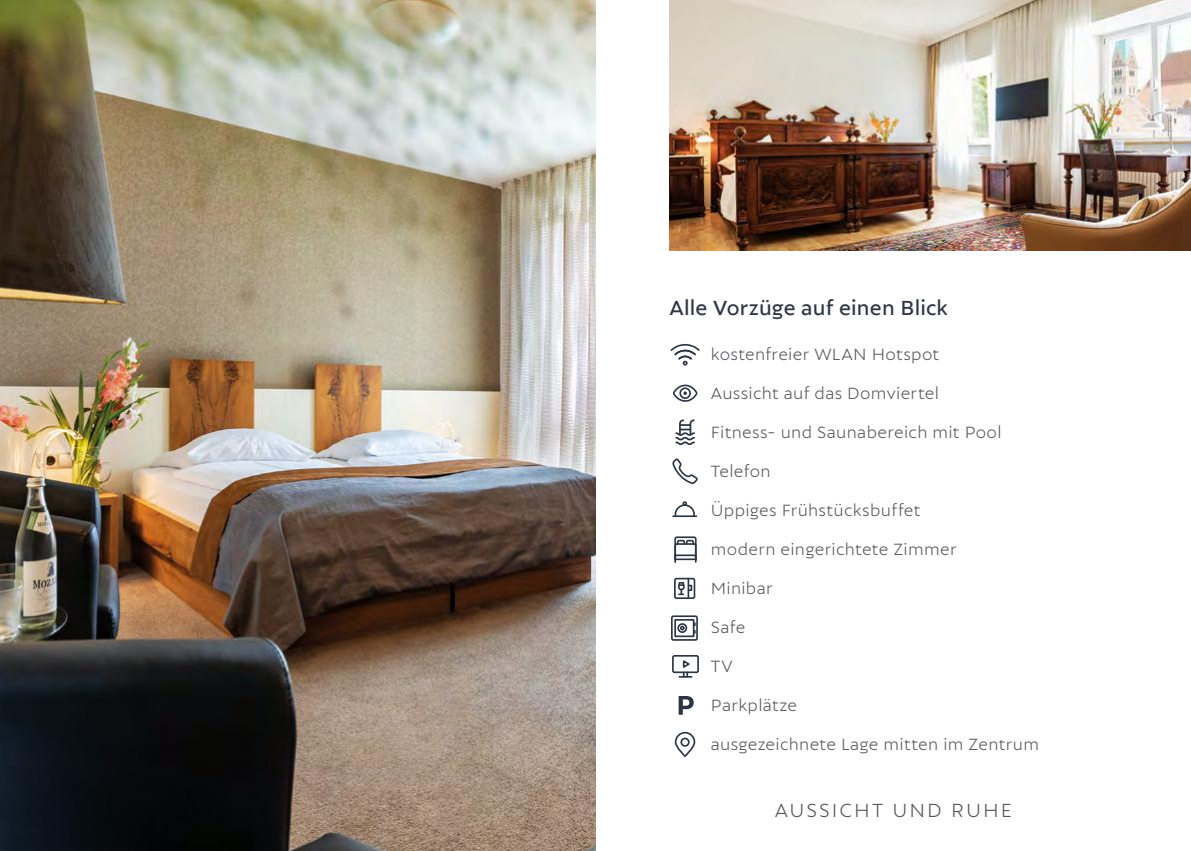
<style>
.page{position:relative;width:1191px;height:851px;background:#fff}
.page>*{position:absolute;margin:0;border:0;box-sizing:border-box;transform-origin:0 0}
.t1{font:500 22px "Autor";letter-spacing:.01em;color:#313745}
.t2{font:300 21px "Autor";letter-spacing:.095em;color:#58585c}
.t3{font:300 18px/39px "Autor";letter-spacing:.015em;color:#58585c}
</style>
<div class="page">
<img style="left:0;top:0;width:595px;height:850px">
<img style="left:669px;top:0;width:522px;height:250px">
<svg style="left:670px;top:343px;width:30px;height:23px"></svg>
<svg style="left:673px;top:384px;width:24px;height:18px"></svg>
<svg style="left:675px;top:419px;width:20px;height:26px"></svg>
<svg style="left:672px;top:458px;width:26px;height:26px"></svg>
<hr style="left:673px;top:515px;width:23px;height:2px;background:#2c3643">
<svg style="left:674px;top:501px;width:22px;height:15px"></svg>
<svg style="left:674px;top:536px;width:23px;height:27px"></svg>
<hr style="left:675px;top:558px;width:21px;height:2px;background:#2c3643">
<div style="left:674px;top:577px;width:21px;height:22px;border:2px solid #2c3643;border-radius:2px"></div>
<hr style="left:687px;top:578px;width:2px;height:20px;background:#2c3643">
<svg style="left:678px;top:581px;width:15px;height:14px"></svg>
<div style="left:671px;top:615px;width:27px;height:25px;border:2px solid #2c3643;border-radius:2px"></div>
<div style="left:674px;top:619px;width:20px;height:18px;border:2px solid #2c3643"></div>
<svg style="left:680px;top:626px;width:4px;height:4px"></svg>
<div style="left:677px;top:623px;width:10px;height:10px;border:2px solid #2c3643;border-radius:50%"></div>
<div style="left:672px;top:655px;width:27px;height:18px;border:2px solid #2c3643;border-radius:2px"></div>
<svg style="left:679px;top:660px;width:13px;height:17px"></svg>
<svg style="left:678px;top:696px;width:15px;height:18px"></svg>
<div style="left:675px;top:731px;width:20px;height:26px;border:2px solid #2c3643;border-radius:9px"></div>
<div style="left:680px;top:737px;width:9px;height:9px;border:2px solid #2c3643;border-radius:50%"></div>
<p class="t1" style="left:669px;top:294px;width:280px">Alle Vorzüge auf einen Blick</p>
<p class="t3" style="left:711px;top:333px;width:329px">kostenfreier WLAN Hotspot<br>Aussicht auf das Domviertel<br>Fitness- und Saunabereich mit Pool<br>Telefon<br>Üppiges Frühstücksbuffet<br>modern eingerichtete Zimmer<br>Minibar<br>Safe<br>TV<br>Parkplätze<br>ausgezeichnete Lage mitten im Zentrum</p>
<p class="t2" style="left:774px;top:797px;width:239px">AUSSICHT UND RUHE</p>
</div>
